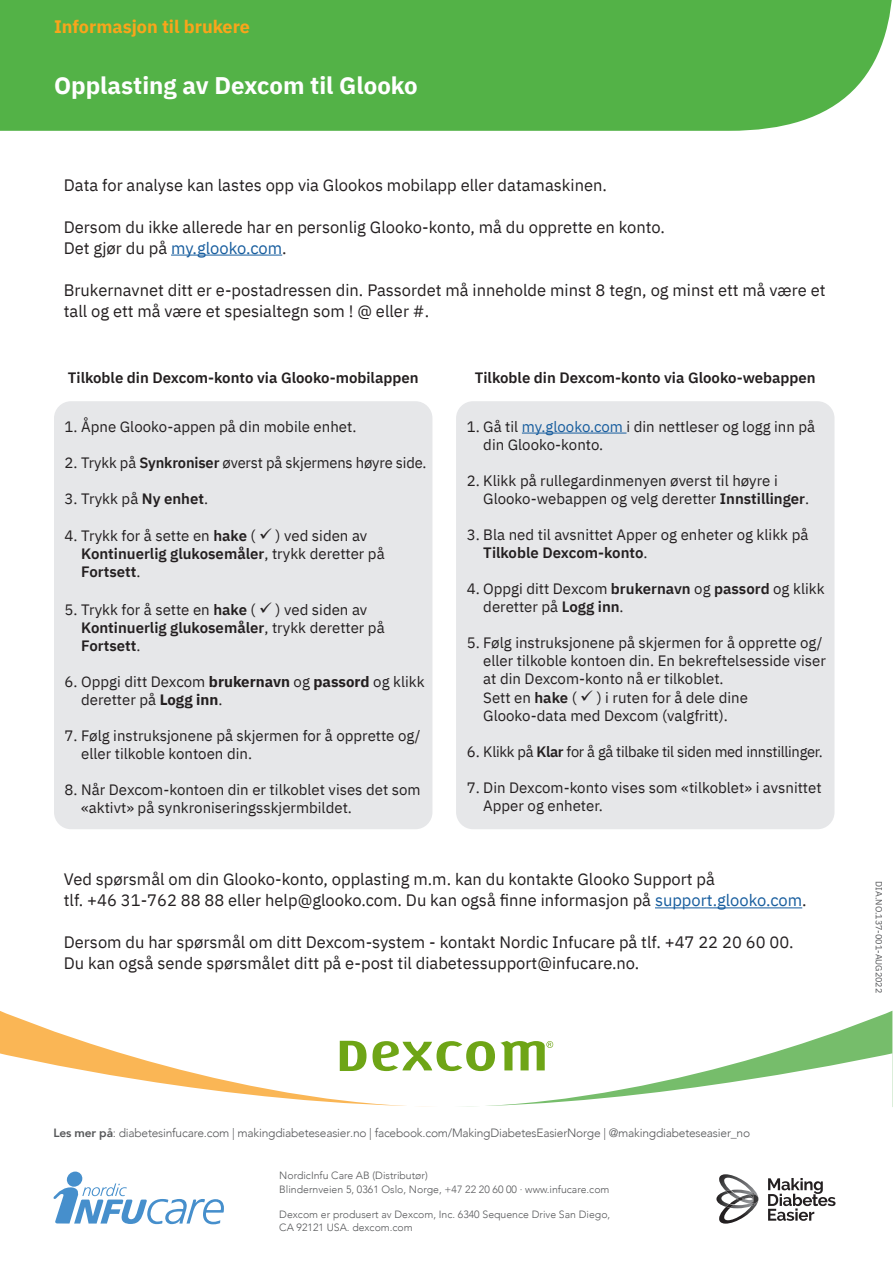
<style>
.page{position:relative;width:893px;height:1263px;background:#fff}
.page>*{position:absolute;margin:0;border:0;box-sizing:border-box;transform-origin:0 0}
.t1{font:700 24px "IBM Plex Sans";color:#fff}
.t2{font:700 18px "IBM Plex Sans";color:#f9a51b}
.t3{font:16.5px/21px "IBM Plex Sans";color:#231f20}
.t4{font:15px/18px "IBM Plex Sans";color:#231f20}
.t5{font:600 15px "IBM Plex Sans";color:#231f20}
.t6{font:15px "IBM Plex Sans";letter-spacing:-.02em;color:#231f20}
.t7{font:300 12px "Avenir";letter-spacing:-.02em;color:#57585a}
.t8{font:300 10.5px/14.4px "Avenir";color:#57585a}
.t9{font:9px "IBM Plex Sans";color:#57585a}
.s1{color:#175d9e}
.s2{font-weight:600}
.s3{font-weight:700}
.s4{font-weight:800}
</style>
<div class="page">
<div style="left:456px;top:401px;width:378px;height:428px;background:#e6e7e9;border-radius:17px"></div>
<div style="left:54px;top:401px;width:378px;height:428px;background:#e6e7e9;border-radius:17px"></div>
<div style="left:0;top:0;width:892px;height:131px;background:#53b247"></div>
<hr style="left:655px;top:907px;width:147px;height:1px;background:#175d9e">
<div style="left:67px;top:1171px;width:16px;height:16px;background:#468fcc;border-radius:50%"></div>
<svg style="left:53px;top:1183px;width:171px;height:41px"></svg>
<svg style="left:716px;top:1174px;width:42px;height:49px"></svg>
<svg style="left:768px;top:1178px;width:67px;height:43px"></svg>
<hr style="left:171px;top:255px;width:111px;height:1px;background:#175d9e">
<svg style="left:0;top:1011px;width:892px;height:96px"></svg>
<hr style="left:522px;top:433px;width:104px;height:1px;background:#175d9e">
<p class="t2" style="left:54px;top:12px;width:198px">Informasjon til brukere</p>
<p class="t1" style="left:54px;top:67px;width:365px">Opplasting av Dexcom til Glooko</p>
<p class="t3" style="left:64px;top:173px;width:545px">Data for analyse kan lastes opp via Glookos mobilapp eller datamaskinen.</p>
<p class="t3" style="left:64px;top:215px;width:603px">Dersom du ikke allerede har en personlig Glooko-konto, må du opprette en konto.<br>Det gjør du på <span class="s1">my.glooko.com</span>.</p>
<p class="t3" style="left:64px;top:278px;width:763px">Brukernavnet ditt er e-postadressen din. Passordet må inneholde minst 8 tegn, og minst ett må være et tall og ett må være et spesialtegn som ! @ eller #.</p>
<p class="t5" style="left:68px;top:365px;width:352px">Tilkoble din Dexcom-konto via Glooko-mobilappen</p>
<p class="t5" style="left:475px;top:365px;width:342px">Tilkoble din Dexcom-konto via Glooko-webappen</p>
<p class="t4" style="left:65px;top:416px;width:293px">1. Åpne Glooko-appen på din mobile enhet.</p>
<p class="t4" style="left:65px;top:452px;width:363px">2. Trykk på <span class="s2">Synkroniser</span> øverst på skjermens høyre side.</p>
<p class="t4" style="left:65px;top:488px;width:145px">3. Trykk på <span class="s2">Ny enhet</span>.</p>
<p class="t4" style="left:81px;top:526px;width:305px;text-indent:-17px">4. Trykk for å sette en <span class="s2">hake</span> ( ✓ ) ved siden av<br><span class="s2">Kontinuerlig glukosemåler</span>, trykk deretter på<br><span class="s2">Fortsett</span>.</p>
<p class="t4" style="left:81px;top:600px;width:305px;text-indent:-17px">5. Trykk for å sette en <span class="s2">hake</span> ( ✓ ) ved siden av<br><span class="s2">Kontinuerlig glukosemåler</span>, trykk deretter på<br><span class="s2">Fortsett</span>.</p>
<p class="t4" style="left:81px;top:672px;width:345px;text-indent:-17px">6. Oppgi ditt Dexcom <span class="s3">brukernavn</span> og <span class="s3">passord</span> og klikk deretter på <span class="s3">Logg inn</span>.</p>
<p class="t4" style="left:81px;top:726px;width:341px;text-indent:-17px">7. Følg instruksjonene på skjermen for å opprette og/ eller tilkoble kontoen din.</p>
<p class="t4" style="left:81px;top:780px;width:341px;text-indent:-17px">8. Når Dexcom-kontoen din er tilkoblet vises det som «aktivt» på synkroniseringsskjermbildet.</p>
<p class="t4" style="left:483px;top:416px;width:333px;text-indent:-17px">1. Gå til <span class="s1">my.glooko.com</span> i din nettleser og logg inn på din Glooko-konto.</p>
<p class="t4" style="left:483px;top:470px;width:327px;text-indent:-17px">2. Klikk på rullegardinmenyen øverst til høyre i<br>Glooko-webappen og velg deretter <span class="s2">Innstillinger</span>.</p>
<p class="t4" style="left:483px;top:524px;width:327px;text-indent:-17px">3. Bla ned til avsnittet Apper og enheter og klikk på<br><span class="s2">Tilkoble Dexcom-konto</span>.</p>
<p class="t4" style="left:483px;top:578px;width:343px;text-indent:-17px">4. Oppgi ditt Dexcom <span class="s2">brukernavn</span> og <span class="s2">passord</span> og klikk deretter på <span class="s2">Logg inn</span>.</p>
<p class="t4" style="left:483px;top:632px;width:344px;text-indent:-17px">5. Følg instruksjonene på skjermen for å opprette og/ eller tilkoble kontoen din. En bekreftelsesside viser at din Dexcom-konto nå er tilkoblet.</p>
<p class="t4" style="left:483px;top:688px;width:266px">Sett en <span class="s2">hake</span> ( ✓ ) i ruten for å dele dine<br>Glooko-data med Dexcom (valgfritt).</p>
<p class="t6" style="left:467px;top:741px;width:358px">6. Klikk på <span class="s2">Klar</span> for å gå tilbake til siden med innstillinger.</p>
<p class="t4" style="left:483px;top:778px;width:340px;text-indent:-17px">7. Din Dexcom-konto vises som «tilkoblet» i avsnittet<br>Apper og enheter.</p>
<p class="t3" style="left:64px;top:868px;width:744px">Ved spørsmål om din Glooko-konto, opplasting m.m. kan du kontakte Glooko Support på<br>tlf. +46 31-762 88 88 eller help@glooko.com. Du kan også finne informasjon på <span class="s1">support.glooko.com</span>.</p>
<p class="t3" style="left:64px;top:931px;width:731px">Dersom du har spørsmål om ditt Dexcom-system - kontakt Nordic Infucare på tlf. +47 22 20 60 00.<br>Du kan også sende spørsmålet ditt på e-post til diabetessupport@infucare.no.</p>
<p class="t9" style="left:886px;top:881px;width:113px;rotate:90deg">DIA.NO.137-001-AUG2022</p>
<p class="t7" style="left:53px;top:1126px;width:698px"><span class="s4">Les mer på</span>: diabetesinfucare.com | makingdiabeteseasier.no | facebook.com/MakingDiabetesEasierNorge | @makingdiabeteseasier_no</p>
<p class="t8" style="left:279px;top:1168px;width:332px">NordicInfu Care AB (Distributør)<br>Blindernveien 5, 0361 Oslo, Norge, +47 22 20 60 00 · www.infucare.com</p>
<p class="t8" style="left:279px;top:1208px;width:333px;line-height:12.6px">Dexcom er produsert av Dexcom, Inc. 6340 Sequence Drive San Diego,<br>CA 92121 USA. dexcom.com</p>
</div>
